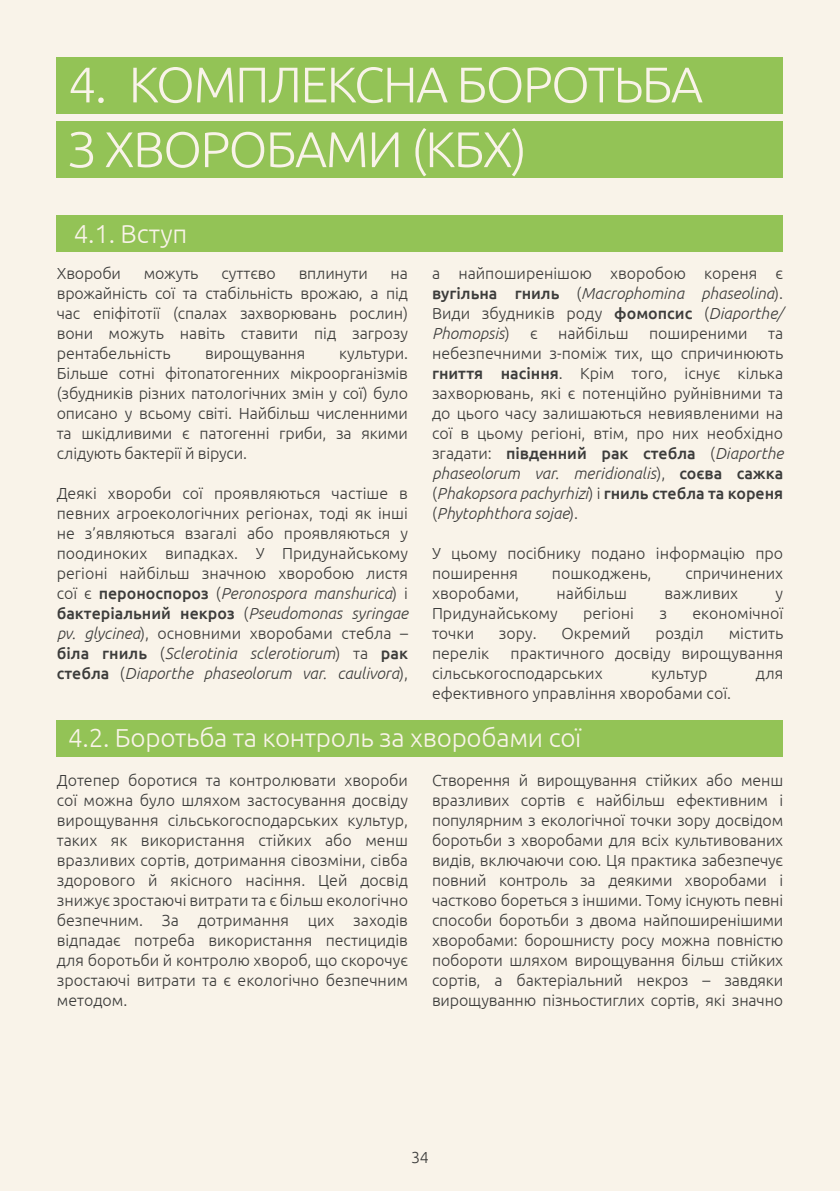
<style>
.page{position:relative;width:840px;height:1191px;background:#fff}
.page>*{position:absolute;margin:0;border:0;box-sizing:border-box;transform-origin:0 0}
.t1{font:300 50px/64.8px "Ubuntu";letter-spacing:-.03em;color:#f9f3e9}
.t2{font:300 26px "Ubuntu";letter-spacing:-.01em;color:#f9f3e9}
.t3{font:300 16px/20px "Ubuntu";color:#3c3c3b;text-align:justify}
.s1{font-weight:500}
.s2{font-style:italic}
</style>
<div class="page">
<div style="left:0;top:0;width:839px;height:1191px;background:#f9f3e9"></div>
<div style="left:57px;top:57px;width:725px;height:56px;background:#93c356"></div>
<div style="left:57px;top:121px;width:725px;height:57px;background:#93c356"></div>
<div style="left:57px;top:215px;width:725px;height:37px;background:#93c356"></div>
<div style="left:57px;top:720px;width:725px;height:36px;background:#93c356"></div>
<h1 class="t1" style="left:68px;top:51px;width:636px">4. КОМПЛЕКСНА БОРОТЬБА<br>З ХВОРОБАМИ (КБХ)</h1>
<h2 class="t2" style="left:74px;top:218px;width:115px">4.1. Вступ</h2>
<p class="t3" style="left:57px;top:263px;width:66px">Хвороби</p>
<p class="t3" style="left:144px;top:263px;width:56px">можуть</p>
<p class="t3" style="left:221px;top:263px;width:56px">суттєво</p>
<p class="t3" style="left:298px;top:263px;width:71px">вплинути</p>
<p class="t3" style="left:57px;top:263px;width:352px;text-indent:334px">на врожайність сої та стабільність врожаю, а під час епіфітотії (спалах захворювань рослин) вони можуть навіть ставити під загрозу рентабельність</p>
<p class="t3" style="left:205px;top:343px;width:102px">вирощування</p>
<p class="t3" style="left:57px;top:343px;width:352px;text-indent:282px">культури.<br>Більше сотні фітопатогенних мікроорганізмів (збудників різних патологічних змін у сої) було описано у всьому світі. Найбільш численними та шкідливими є патогенні гриби, за якими слідують бактерії й віруси.</p>
<p class="t3" style="left:57px;top:483px;width:352px">Деякі хвороби сої проявляються частіше в певних агроекологічних регіонах, тоді як інші не з’являються взагалі або проявляються у поодиноких випадках. У Придунайському регіоні найбільш значною хворобою листя сої є <span class="s1">пероноспороз</span> (<span class="s2">Peronospora manshurica</span>) і <span class="s1">бактеріальний некроз</span> (<span class="s2">Pseudomonas syringae pv. glycinea</span>), основними хворобами стебла – <span class="s1">біла гниль</span> (<span class="s2">Sclerotinia sclerotiorum</span>) та <span class="s1">рак стебла</span> (<span class="s2">Diaporthe phaseolorum var. caulivora</span>),</p>
<p class="t3" style="left:432px;top:263px;width:352px">а найпоширенішою хворобою кореня є <span class="s1">вугільна гниль</span> (<span class="s2">Macrophomina phaseolina</span>).<br>Види збудників роду <span class="s1">фомопсис</span> (<span class="s2">Diaporthe/ Phomopsis</span>)</p>
<p class="t3" style="left:529px;top:323px;width:9px">є</p>
<p class="t3" style="left:558px;top:323px;width:72px">найбільш</p>
<p class="t3" style="left:648px;top:323px;width:100px">поширеними</p>
<p class="t3" style="left:432px;top:323px;width:352px;text-indent:336px">та небезпечними з-поміж тих, що спричинюють <span class="s1">гниття насіння</span>. Крім того, існує кілька захворювань, які є потенційно руйнівними та до цього часу залишаються невиявленими на сої в цьому регіоні, втім, про них необхідно згадати: <span class="s1">південний рак стебла</span> (<span class="s2">Diaporthe phaseolorum var. meridionalis</span>), <span class="s1">соєва сажка </span>(<span class="s2">Phakopsora pachyrhizi</span>) і <span class="s1">гниль стебла та кореня </span>(<span class="s2">Phytophthora sojae</span>).</p>
<p class="t3" style="left:432px;top:543px;width:352px">У цьому посібнику подано інформацію про поширення</p>
<p class="t3" style="left:551px;top:563px;width:101px">пошкоджень,</p>
<p class="t3" style="left:685px;top:563px;width:99px">спричинених</p>
<p class="t3" style="left:432px;top:583px;width:89px">хворобами,</p>
<p class="t3" style="left:556px;top:583px;width:72px">найбільш</p>
<p class="t3" style="left:664px;top:583px;width:75px">важливих</p>
<p class="t3" style="left:775px;top:583px;width:9px">у</p>
<p class="t3" style="left:432px;top:603px;width:127px">Придунайському</p>
<p class="t3" style="left:583px;top:603px;width:52px">регіоні</p>
<p class="t3" style="left:659px;top:603px;width:9px">з</p>
<p class="t3" style="left:692px;top:603px;width:92px">економічної</p>
<p class="t3" style="left:432px;top:623px;width:44px">точки</p>
<p class="t3" style="left:498px;top:623px;width:39px">зору.</p>
<p class="t3" style="left:561px;top:623px;width:70px">Окремий</p>
<p class="t3" style="left:655px;top:623px;width:50px">розділ</p>
<p class="t3" style="left:728px;top:623px;width:56px">містить</p>
<p class="t3" style="left:432px;top:643px;width:59px">перелік</p>
<p class="t3" style="left:432px;top:643px;width:352px;text-indent:79px">практичного досвіду вирощування сільськогосподарських</p>
<p class="t3" style="left:650px;top:663px;width:58px">культур</p>
<p class="t3" style="left:755px;top:663px;width:29px">для</p>
<p class="t3" style="left:432px;top:683px;width:300px">ефективного управління хворобами сої.</p>
<h2 class="t2" style="left:68px;top:722px;width:514px">4.2. Боротьба та контроль за хворобами сої</h2>
<p class="t3" style="left:57px;top:769px;width:352px">Дотепер боротися та контролювати хвороби сої можна було шляхом застосування досвіду вирощування сільськогосподарських культур, таких як використання стійких або менш вразливих сортів, дотримання сівозміни, сівба здорового й якісного насіння. Цей досвід знижує зростаючі витрати та є більш екологічно безпечним. За дотримання цих заходів відпадає потреба використання пестицидів для боротьби й контролю хвороб, що скорочує зростаючі витрати та є екологічно безпечним методом.</p>
<p class="t3" style="left:432px;top:769px;width:352px">Створення й вирощування стійких або менш вразливих сортів є найбільш ефективним і популярним з екологічної точки зору досвідом боротьби з хворобами для всіх культивованих видів, включаючи сою. Ця практика забезпечує повний контроль за деякими хворобами і частково бореться з іншими. Тому існують певні способи боротьби з двома найпоширенішими хворобами: борошнисту росу можна повністю побороти шляхом вирощування більш стійких сортів, а бактеріальний некроз – завдяки вирощуванню пізньостиглих сортів, які значно</p>
<p class="t3" style="left:411px;top:1146px;width:19px">34</p>
</div>
